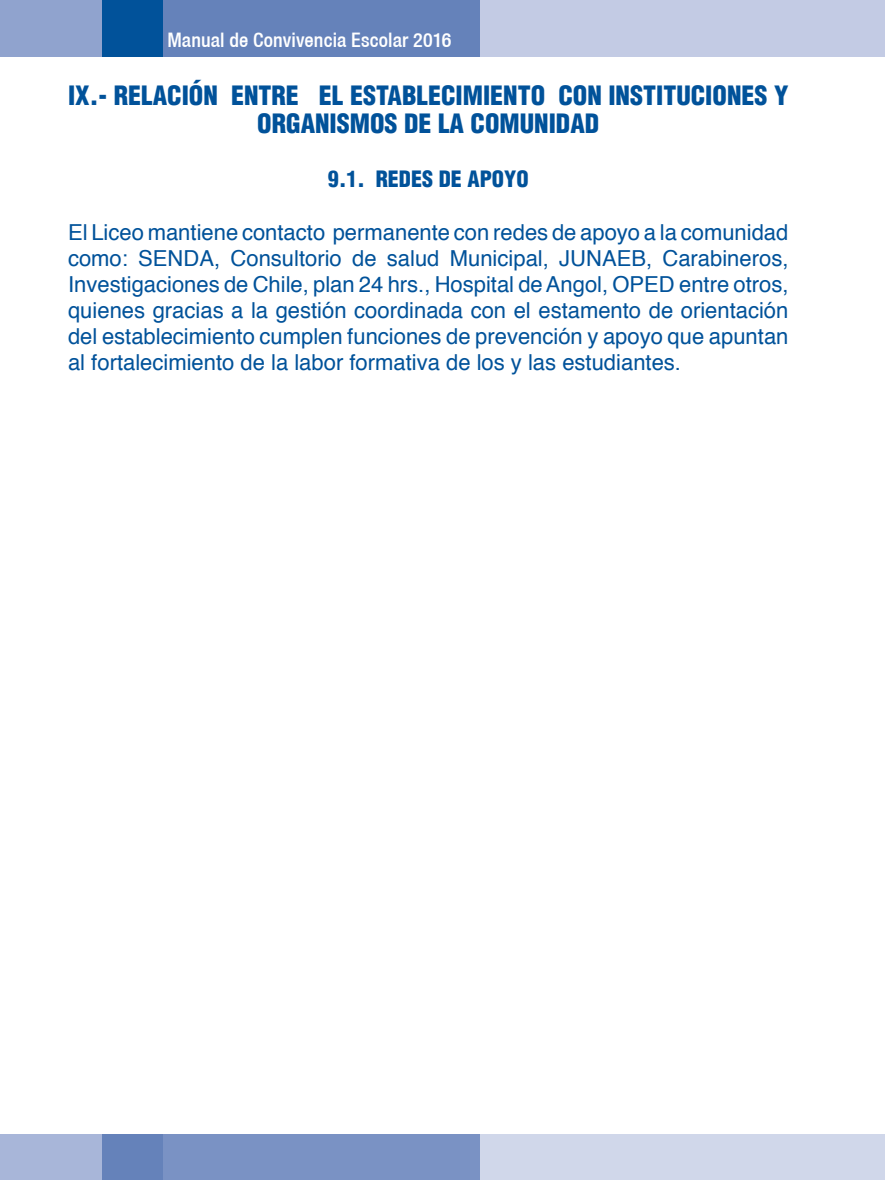
<style>
.page{position:relative;width:885px;height:1180px;background:#fff}
.page>*{position:absolute;margin:0;border:0;box-sizing:border-box;transform-origin:0 0}
.t1{font:900 condensed 26px/28px "Helvetica";color:#01529a;text-align:center}
.t2{font:22px/26px "Helvetica";color:#01529a;text-align:justify}
.t3{font:900 condensed 22px "Helvetica";color:#01529a}
.t4{font:500 condensed 20px "Helvetica 67";letter-spacing:.005em;color:#fff}
</style>
<div class="page">
<div style="left:476px;top:0;width:408px;height:57px;background:#c3cbe4"></div>
<div style="left:0;top:0;width:103px;height:57px;background:#90a3ce"></div>
<div style="left:103px;top:0;width:60px;height:57px;background:#01529a"></div>
<div style="left:163px;top:0;width:316px;height:57px;background:#6582ba"></div>
<div style="left:476px;top:1134px;width:408px;height:45px;background:#d0d7ea"></div>
<div style="left:0;top:1134px;width:103px;height:45px;background:#a8b6d9"></div>
<div style="left:103px;top:1134px;width:60px;height:45px;background:#6582ba"></div>
<div style="left:163px;top:1134px;width:316px;height:45px;background:#7a92c4"></div>
<p class="t4" style="left:167px;top:28px;width:285px">Manual de Convivencia Escolar 2016</p>
<p class="t1" style="left:68px;top:81px;width:722px">IX.- RELACIÓN ENTRE EL ESTABLECIMIENTO CON INSTITUCIONES Y<br>ORGANISMOS DE LA COMUNIDAD</p>
<p class="t3" style="left:328px;top:165px;width:202px">9.1. REDES DE APOYO</p>
<p class="t2" style="left:68px;top:219px;width:721px">El Liceo mantiene contacto permanente con redes de apoyo a la comunidad como: SENDA, Consultorio de salud Municipal, JUNAEB, Carabineros, Investigaciones de Chile, plan 24 hrs., Hospital de Angol, OPED entre otros, quienes gracias a la gestión coordinada con el estamento de orientación del establecimiento cumplen funciones de prevención y apoyo que apuntan al fortalecimiento de la labor formativa de los y las estudiantes.</p>
</div>
